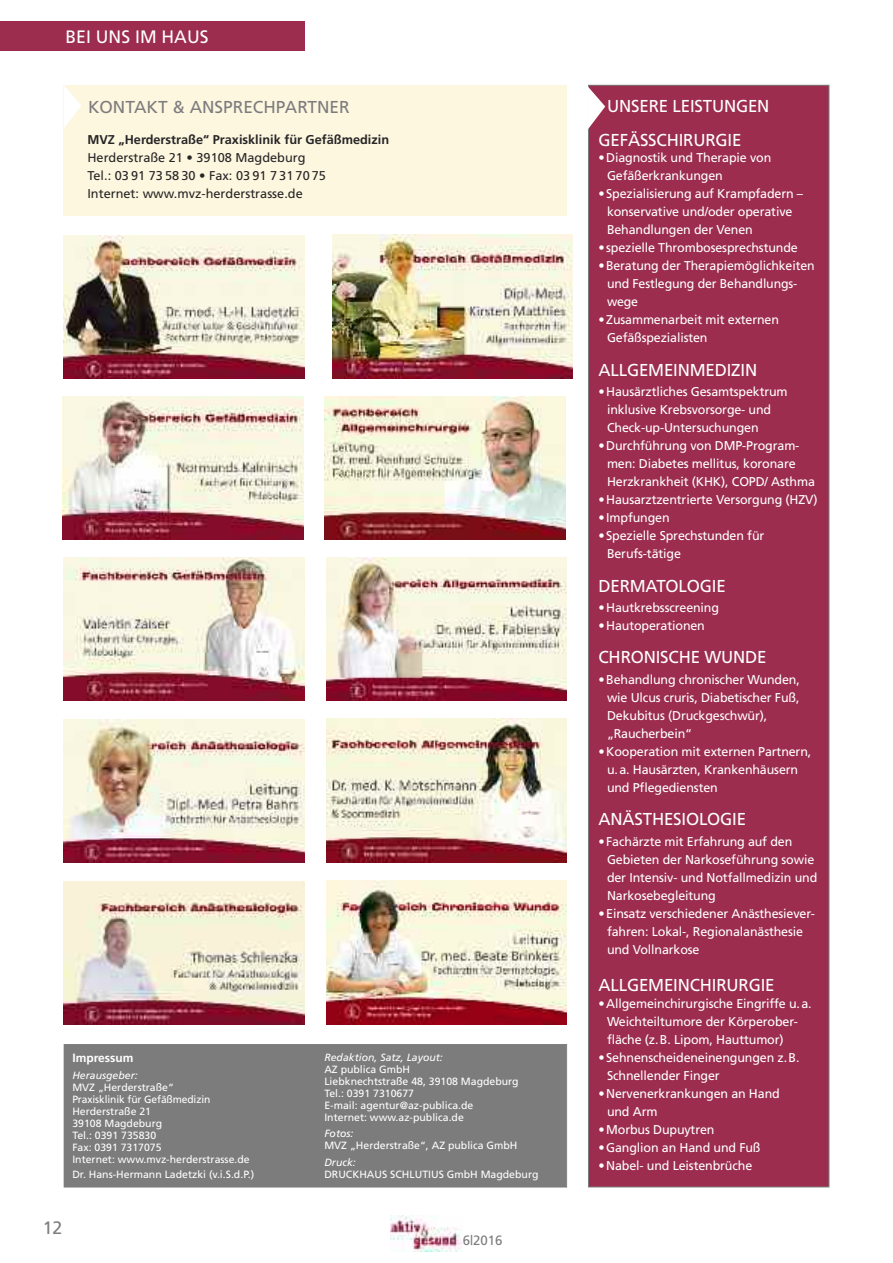
<style>
.page{position:relative;width:893px;height:1263px;background:#fff}
.page>*{position:absolute;margin:0;border:0;box-sizing:border-box;transform-origin:0 0}
.t1{font:18px "Frutiger";color:#fff}
.t2{font:18px "Frutiger";color:#7d7c7d}
.t3{font:17.25px/33.5px "Frutiger";letter-spacing:-.01em;color:#fff}
.t4{font:17.25px "Frutiger";color:#7d7c7d}
.t5{font:13.5px "Frutiger";color:#7d7c7d}
.t6{font:12.75px/18px "Frutiger";letter-spacing:-.01em;color:#fff}
.t7{font:12.75px/18px "Frutiger";color:#272526}
.t8{font:700 12.75px "Frutiger";color:#272526}
.t9{font:700 12px "Frutiger";color:#fff}
.t10{font:10.5px/12px "Frutiger";color:#fff}
.t11{font:italic 10.5px "Frutiger";color:#fff}
</style>
<div class="page">
<div style="left:64px;top:85px;width:503px;height:130px;background:#fdf7e0"></div>
<div style="left:0;top:21px;width:305px;height:30px;background:#9c2d4e"></div>
<img style="left:391px;top:1216px;width:71px;height:36px">
<div style="left:65px;top:1045px;width:501px;height:142px;background:#7d7c7d"></div>
<div style="left:64px;top:1044px;width:503px;height:143px;border:1px solid #7d7c7d"></div>
<div style="left:589px;top:85px;width:240px;height:1102px;background:#9c2d4e"></div>
<svg style="left:588px;top:86px;width:17px;height:44px"></svg>
<svg style="left:64px;top:86px;width:17px;height:42px"></svg>
<img style="left:64px;top:235px;width:241px;height:143px">
<img style="left:64px;top:557px;width:241px;height:144px">
<img style="left:326px;top:719px;width:241px;height:143px">
<img style="left:64px;top:719px;width:241px;height:143px">
<img style="left:64px;top:882px;width:241px;height:143px">
<img style="left:326px;top:881px;width:241px;height:143px">
<img style="left:333px;top:235px;width:239px;height:143px">
<img style="left:325px;top:396px;width:241px;height:143px">
<img style="left:63px;top:396px;width:241px;height:143px">
<img style="left:326px;top:557px;width:241px;height:144px">
<h1 class="t1" style="left:66px;top:29px;width:145px">BEI UNS IM HAUS</h1>
<h2 class="t4" style="left:88px;top:101px;width:263px">KONTAKT &amp; ANSPRECHPARTNER</h2>
<p class="t8" style="left:87px;top:134px;width:303px">MVZ „Herderstraße“ Praxisklinik für Gefäßmedizin</p>
<p class="t7" style="left:87px;top:150px;width:240px">Herderstraße 21 • 39108 Magdeburg<br>Tel.: 03 91 73 58 30 • Fax: 03 91 7 31 70 75<br>Internet: www.mvz-herderstrasse.de</p>
<p class="t9" style="left:72px;top:1053px;width:63px">Impressum</p>
<p class="t11" style="left:72px;top:1071px;width:67px">Herausgeber:</p>
<p class="t10" style="left:72px;top:1082px;width:179px">MVZ „Herderstraße“<br>Praxisklinik für Gefäßmedizin<br>Herderstraße 21<br>39108 Magdeburg<br>Tel.: 0391 735830<br>Fax: 0391 7317075<br>Internet: www.mvz-herderstrasse.de</p>
<p class="t10" style="left:72px;top:1169px;width:183px">Dr. Hans-Hermann Ladetzki (v.i.S.d.P.)</p>
<h1 class="t2" style="left:43px;top:1220px;width:21px">12</h1>
<p class="t11" style="left:324px;top:1053px;width:120px">Redaktion, Satz, Layout:</p>
<p class="t10" style="left:324px;top:1064px;width:196px">AZ publica GmbH<br>Liebknechtstraße 48, 39108 Magdeburg<br>Tel.: 0391 7310677<br>E-mail: agentur@az-publica.de<br>Internet: www.az-publica.de</p>
<p class="t11" style="left:324px;top:1129px;width:31px">Fotos:</p>
<p class="t10" style="left:324px;top:1140px;width:195px">MVZ „Herderstraße“, AZ publica GmbH</p>
<p class="t11" style="left:324px;top:1158px;width:33px">Druck:</p>
<p class="t10" style="left:324px;top:1169px;width:216px">DRUCKHAUS SCHLUTIUS GmbH Magdeburg</p>
<p class="t5" style="left:463px;top:1235px;width:41px">6|2016</p>
<h2 class="t3" style="left:598px;top:91px;width:172px;text-indent:9px">UNSERE LEISTUNGEN<br>GEFÄSSCHIRURGIE</h2>
<p class="t6" style="left:607px;top:150px;width:166px;text-indent:-9px">•Diagnostik und Therapie von<br>Gefäßerkrankungen</p>
<p class="t6" style="left:607px;top:186px;width:198px;text-indent:-9px">•Spezialisierung auf Krampfadern – konservative und/oder operative<br>Behandlungen der Venen</p>
<p class="t6" style="left:598px;top:240px;width:201px">•spezielle Thrombosesprechstunde</p>
<p class="t6" style="left:607px;top:258px;width:209px;text-indent:-9px">•Beratung der Therapiemöglichkeiten und Festlegung der Behandlungs&shy;wege</p>
<p class="t6" style="left:607px;top:312px;width:173px;text-indent:-9px">•Zusammenarbeit mit externen<br>Gefäßspezialisten</p>
<h2 class="t3" style="left:598px;top:355px;width:160px">ALLGEMEINMEDIZIN</h2>
<p class="t6" style="left:607px;top:384px;width:182px;text-indent:-9px">•Hausärztliches Gesamtspektrum inklusive Krebsvorsorge- und<br>Check-up-Untersuchungen</p>
<p class="t6" style="left:607px;top:438px;width:210px;text-indent:-9px">•Durchführung von DMP-Program&shy;men: Diabetes mellitus, koronare<br>Herzkrankheit (KHK), COPD/ Asthma</p>
<p class="t6" style="left:598px;top:492px;width:221px">•Hausarztzentrierte Versorgung (HZV)</p>
<p class="t6" style="left:598px;top:510px;width:73px">•Impfungen</p>
<p class="t6" style="left:607px;top:528px;width:159px;text-indent:-9px">•Spezielle Sprechstunden für<br>Berufs-tätige</p>
<h2 class="t3" style="left:598px;top:571px;width:129px">DERMATOLOGIE</h2>
<p class="t6" style="left:598px;top:600px;width:122px">•Hautkrebsscreening</p>
<p class="t6" style="left:598px;top:618px;width:108px">•Hautoperationen</p>
<h2 class="t3" style="left:598px;top:642px;width:170px">CHRONISCHE WUNDE</h2>
<p class="t6" style="left:607px;top:672px;width:194px;text-indent:-9px">•Behandlung chronischer Wunden, wie Ulcus cruris, Diabetischer Fuß,<br>Dekubitus (Druckgeschwür), „Raucherbein“</p>
<p class="t6" style="left:607px;top:744px;width:206px;text-indent:-9px">•Kooperation mit externen Partnern, u.a. Hausärzten, Krankenhäusern und Pflegediensten</p>
<h2 class="t3" style="left:598px;top:804px;width:149px">ANÄSTHESIOLOGIE</h2>
<p class="t6" style="left:607px;top:834px;width:212px;text-indent:-9px">•Fachärzte mit Erfahrung auf den<br>Gebieten der Narkoseführung sowie der Intensiv- und Notfallmedizin und<br>Narkosebegleitung</p>
<p class="t6" style="left:607px;top:906px;width:209px;text-indent:-9px">•Einsatz verschiedener Anästhesiever&shy;fahren: Lokal-, Regionalanästhesie und Vollnarkose</p>
<h2 class="t3" style="left:598px;top:969px;width:178px">ALLGEMEINCHIRURGIE</h2>
<p class="t6" style="left:607px;top:996px;width:206px;text-indent:-9px">•Allgemeinchirurgische Eingriffe u.a.<br>Weichteiltumore der Körperober&shy;fläche (z.B. Lipom, Hauttumor)</p>
<p class="t6" style="left:607px;top:1050px;width:194px;text-indent:-9px">•Sehnenscheideneinengungen z.B.<br>Schnellender Finger</p>
<p class="t6" style="left:607px;top:1086px;width:174px;text-indent:-9px">•Nervenerkrankungen an Hand und Arm</p>
<p class="t6" style="left:598px;top:1122px;width:117px">•Morbus Dupuytren</p>
<p class="t6" style="left:598px;top:1140px;width:164px">•Ganglion an Hand und Fuß</p>
<p class="t6" style="left:598px;top:1158px;width:155px">•Nabel- und Leistenbrüche</p>
</div>
